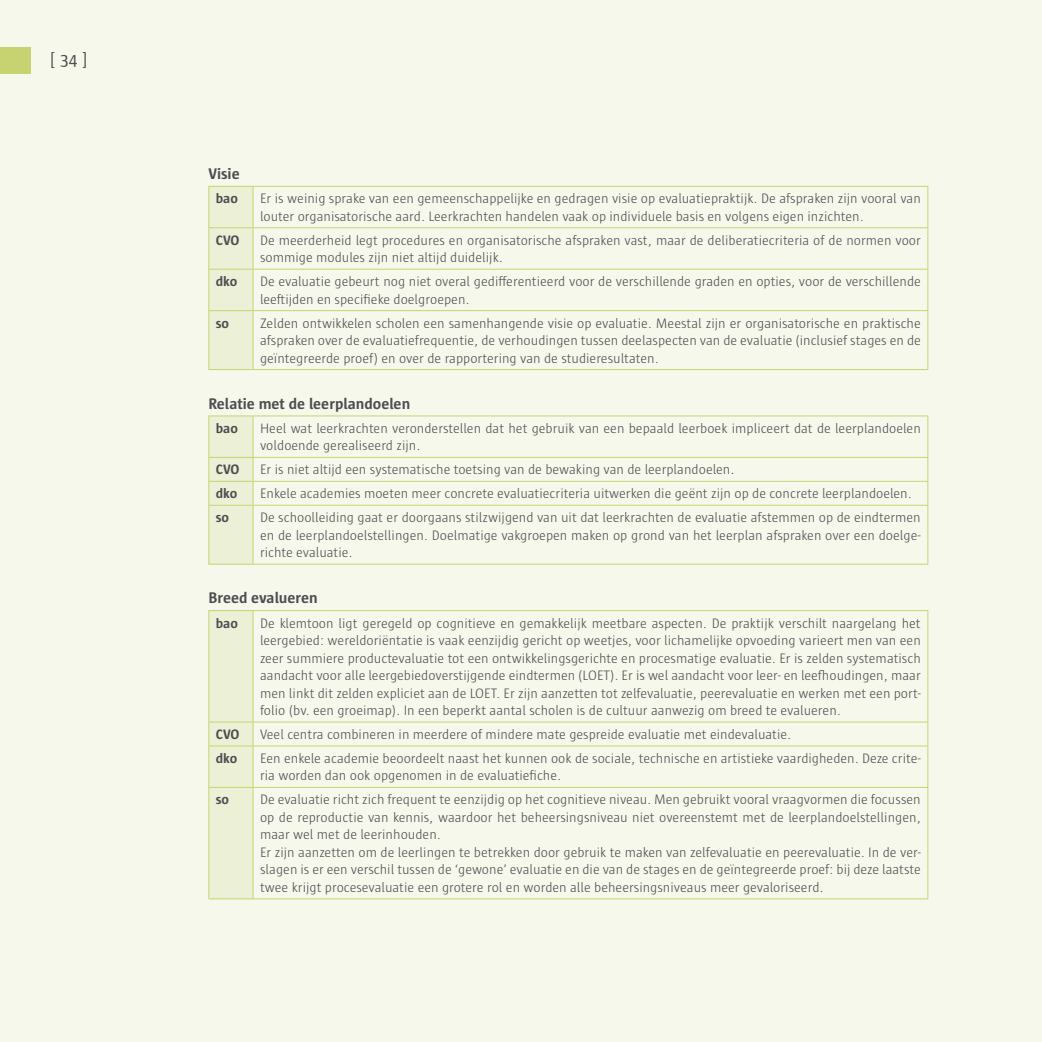
<style>
.page{position:relative;width:1042px;height:1042px;background:#f6f8ec}
.page>*{position:absolute;margin:0;border:0;box-sizing:border-box;transform-origin:0 0}
.t1{font:17.5px "Sun OT";color:#4d4d4f}
.t2{font:700 15.75px "Sun OT";color:#4d4d4f}
.t3{font:300 14px/17.5px "Sun OT";color:#4d4d4f}
.t4{font:700 14px "Sun OT";color:#4d4d4f}
</style>
<div class="page">
<div style="left:0;top:47px;width:31px;height:27px;background:#c7d370"></div>
<div style="left:209px;top:187px;width:44px;height:182px;background:#ecf0d6"></div>
<hr style="left:208px;top:186px;width:45px;height:1px;background:#c7d370">
<hr style="left:208px;top:187px;width:1px;height:40px;background:#c7d370">
<hr style="left:253px;top:186px;width:675px;height:1px;background:#c7d370">
<hr style="left:253px;top:187px;width:1px;height:40px;background:#c7d370">
<hr style="left:927px;top:187px;width:1px;height:40px;background:#c7d370">
<hr style="left:208px;top:227px;width:45px;height:1px;background:#c7d370">
<hr style="left:208px;top:228px;width:1px;height:41px;background:#c7d370">
<hr style="left:253px;top:227px;width:675px;height:1px;background:#c7d370">
<hr style="left:253px;top:228px;width:1px;height:41px;background:#c7d370">
<hr style="left:927px;top:228px;width:1px;height:41px;background:#c7d370">
<hr style="left:208px;top:269px;width:45px;height:1px;background:#c7d370">
<hr style="left:208px;top:270px;width:1px;height:40px;background:#c7d370">
<hr style="left:253px;top:269px;width:675px;height:1px;background:#c7d370">
<hr style="left:253px;top:270px;width:1px;height:40px;background:#c7d370">
<hr style="left:927px;top:270px;width:1px;height:40px;background:#c7d370">
<hr style="left:208px;top:310px;width:45px;height:1px;background:#c7d370">
<hr style="left:208px;top:311px;width:1px;height:58px;background:#c7d370">
<hr style="left:253px;top:310px;width:675px;height:1px;background:#c7d370">
<hr style="left:253px;top:311px;width:1px;height:58px;background:#c7d370">
<hr style="left:927px;top:311px;width:1px;height:58px;background:#c7d370">
<hr style="left:208px;top:369px;width:45px;height:1px;background:#c7d370">
<hr style="left:253px;top:369px;width:675px;height:1px;background:#c7d370">
<hr style="left:208px;top:415px;width:45px;height:1px;background:#c7d370">
<hr style="left:253px;top:415px;width:675px;height:1px;background:#c7d370">
<hr style="left:927px;top:416px;width:1px;height:41px;background:#c7d370">
<hr style="left:253px;top:457px;width:675px;height:1px;background:#c7d370">
<hr style="left:253px;top:481px;width:675px;height:1px;background:#c7d370">
<svg style="left:208px;top:416px;width:46px;height:148px;background:#eaeed0"></svg>
<svg style="left:927px;top:458px;width:1px;height:47px"></svg>
<hr style="left:208px;top:505px;width:45px;height:1px;background:#c7d370">
<hr style="left:208px;top:506px;width:1px;height:58px;background:#c7d370">
<hr style="left:253px;top:505px;width:675px;height:1px;background:#c7d370">
<hr style="left:253px;top:506px;width:1px;height:58px;background:#c7d370">
<hr style="left:927px;top:506px;width:1px;height:58px;background:#c7d370">
<hr style="left:208px;top:564px;width:45px;height:1px;background:#c7d370">
<hr style="left:253px;top:564px;width:675px;height:1px;background:#c7d370">
<hr style="left:253px;top:610px;width:675px;height:1px;background:#c7d370">
<hr style="left:927px;top:611px;width:1px;height:110px;background:#c7d370">
<hr style="left:253px;top:721px;width:675px;height:1px;background:#c7d370">
<svg style="left:208px;top:610px;width:46px;height:288px;background:#eaeed2"></svg>
<svg style="left:927px;top:722px;width:1px;height:23px"></svg>
<hr style="left:208px;top:745px;width:45px;height:1px;background:#c7d370">
<hr style="left:208px;top:746px;width:1px;height:41px;background:#c7d370">
<hr style="left:253px;top:745px;width:675px;height:1px;background:#c7d370">
<hr style="left:253px;top:746px;width:1px;height:41px;background:#c7d370">
<hr style="left:927px;top:746px;width:1px;height:41px;background:#c7d370">
<hr style="left:208px;top:787px;width:45px;height:1px;background:#c7d370">
<hr style="left:208px;top:788px;width:1px;height:110px;background:#c7d370">
<hr style="left:253px;top:787px;width:675px;height:1px;background:#c7d370">
<hr style="left:253px;top:788px;width:1px;height:110px;background:#c7d370">
<hr style="left:927px;top:788px;width:1px;height:110px;background:#c7d370">
<hr style="left:208px;top:898px;width:45px;height:1px;background:#c7d370">
<hr style="left:253px;top:898px;width:675px;height:1px;background:#c7d370">
<p class="t1" style="left:50px;top:49px;width:40px">[ 34 ]</p>
<p class="t2" style="left:208px;top:165px;width:33px">Visie</p>
<p class="t4" style="left:216px;top:191px;width:24px">bao</p>
<p class="t3" style="left:260px;top:190px;width:662px">Er is weinig sprake van een gemeenschappelijke en gedragen visie op evaluatiepraktijk. De afspraken zijn vooral van louter organisatorische aard. Leerkrachten handelen vaak op individuele basis en volgens eigen inzichten.</p>
<p class="t4" style="left:216px;top:232px;width:25px">CVO</p>
<p class="t3" style="left:260px;top:231px;width:662px">De meerderheid legt procedures en organisatorische afspraken vast, maar de deliberatiecriteria of de normen voor sommige modules zijn niet altijd duidelijk.</p>
<p class="t4" style="left:216px;top:274px;width:23px">dko</p>
<p class="t3" style="left:260px;top:273px;width:662px">De evaluatie gebeurt nog niet overal gedifferentieerd voor de verschillende graden en opties, voor de verschillende leeftijden en specifieke doelgroepen.</p>
<p class="t4" style="left:216px;top:315px;width:15px">so</p>
<p class="t3" style="left:260px;top:314px;width:662px;text-align:justify">Zelden ontwikkelen scholen een samenhangende visie op evaluatie. Meestal zijn er organisatorische en praktische afspraken over de evaluatiefrequentie, de verhoudingen tussen deelaspecten van de evaluatie (inclusief stages en de geïntegreerde proef) en over de rapportering van de studieresultaten.</p>
<p class="t2" style="left:208px;top:394px;width:203px">Relatie met de leerplandoelen</p>
<p class="t4" style="left:216px;top:420px;width:24px">bao</p>
<p class="t3" style="left:260px;top:419px;width:662px">H eel wat leerkrachten veronderstellen dat het gebruik van een bepaald leerboek impliceert dat de leerplandoelen voldoende gerealiseerd zijn.</p>
<p class="t4" style="left:216px;top:462px;width:25px">CVO</p>
<p class="t3" style="left:260px;top:461px;width:476px">Er is niet altijd een systematische toetsing van de bewaking van de leerplandoelen.</p>
<p class="t4" style="left:216px;top:486px;width:23px">dko</p>
<p class="t3" style="left:260px;top:485px;width:653px">Enkele academies moeten meer concrete evaluatiecriteria uitwerken die geënt zijn op de concrete leerplandoelen.</p>
<p class="t4" style="left:216px;top:510px;width:15px">so</p>
<p class="t3" style="left:260px;top:509px;width:662px;text-align:justify">De schoolleiding gaat er doorgaans stilzwijgend van uit dat leerkrachten de evaluatie afstemmen op de eindtermen en de leerplandoelstellingen. Doelmatige vakgroepen maken op grond van het leerplan afspraken over een doelge&shy;richte evaluatie.</p>
<p class="t2" style="left:208px;top:589px;width:111px">Breed evalueren</p>
<p class="t4" style="left:216px;top:615px;width:24px">bao</p>
<p class="t3" style="left:260px;top:614px;width:662px;text-align:justify">De klemtoon ligt geregeld op cognitieve en gemakkelijk meetbare aspecten. De praktijk verschilt naargelang het leergebied: wereldoriëntatie is vaak eenzijdig gericht op weetjes, voor lichamelijke opvoeding varieert men van een zeer summiere productevaluatie tot een ontwikkelingsgerichte en procesmatige evaluatie. E r is zelden systematisch aandacht voor alle leergebiedoverstijgende eindtermen (LOET</p>
<p class="t3" style="left:610px;top:666px;width:312px">). Er is wel aandacht voor leer- en leefhoudingen, maar</p>
<p class="t3" style="left:260px;top:684px;width:662px;text-indent:236px">. E r zijn aanzetten tot zelfevaluatie, peerevaluatie en werken met een port&shy;folio (bv. een groeimap). I n een beperkt aantal scholen is de cultuur aanwezig om breed te evalueren.</p>
<p class="t3" style="left:260px;top:684px;width:218px">men linkt dit zelden expliciet aan de LOET</p>
<p class="t4" style="left:216px;top:726px;width:25px">CVO</p>
<p class="t3" style="left:260px;top:725px;width:532px">Veel centra combineren in meerdere of mindere mate gespreide evaluatie met eindevaluatie.</p>
<p class="t4" style="left:216px;top:750px;width:23px">dko</p>
<p class="t3" style="left:260px;top:749px;width:662px">Een enkele academie beoordeelt naast het kunnen ook de sociale, technische en artistieke vaardigheden. Deze crite&shy;ria worden dan ook opgenomen in de evaluatiefiche.</p>
<p class="t4" style="left:216px;top:792px;width:15px">so</p>
<p class="t3" style="left:260px;top:791px;width:662px">De evaluatie richt zich frequent te eenzijdig op het cognitieve niveau. Men gebruikt vooral vraagvormen die focussen op de reproductie van kennis, waardoor het beheersingsniveau niet overeenstemt met de leerplandoelstellingen, maar wel met de leerinhouden.<br>Er zijn aanzetten om de leerlingen te betrekken door gebruik te maken van zelfevaluatie en peerevaluatie. I n de ver&shy;slagen is er een verschil tussen de ‘gewone’ evaluatie en die van de stages en de geïntegreerde proef: bij deze laatste twee krijgt procesevaluatie een grotere rol en worden alle beheersingsniveaus meer gevaloriseerd.</p>
</div>
